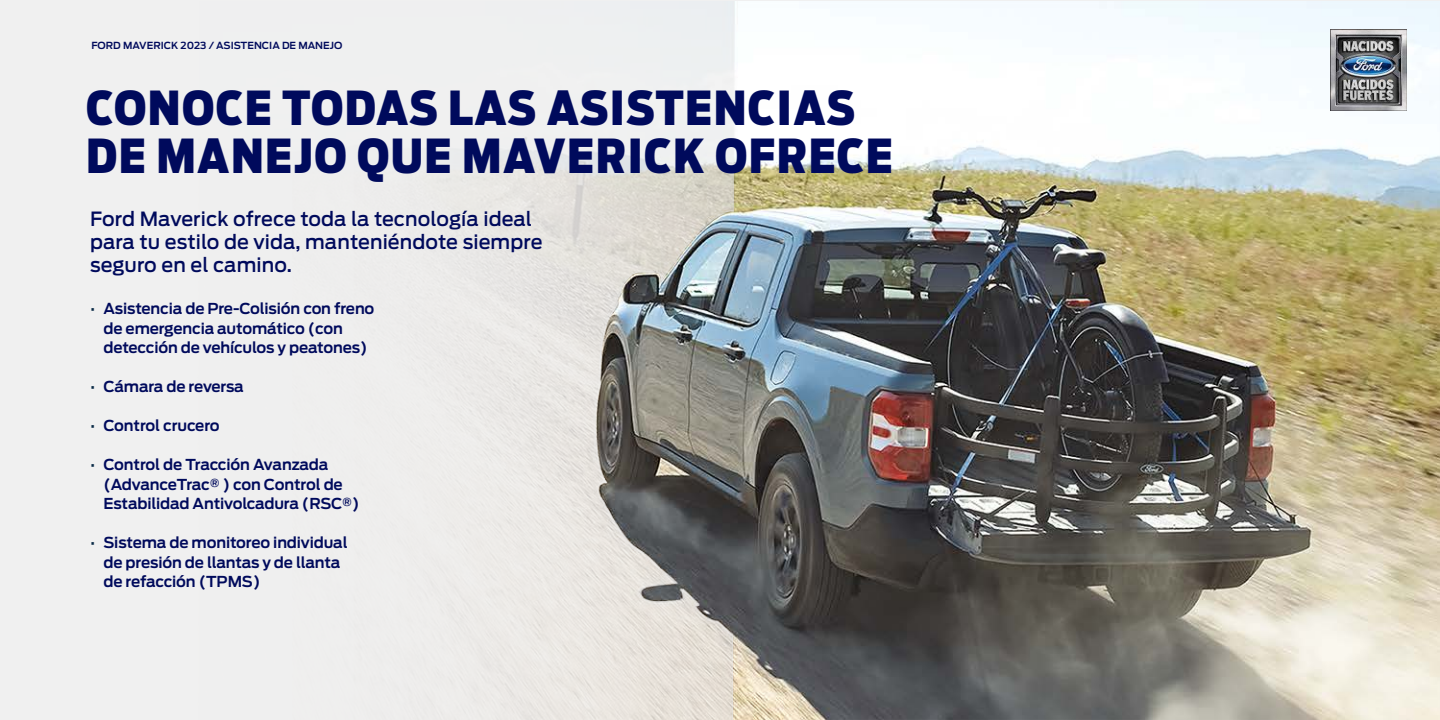
<style>
.page{position:relative;width:1440px;height:720px;background:#fff}
.page>*{position:absolute;margin:0;border:0;box-sizing:border-box;transform-origin:0 0}
.t1{font:900 46.5px/48px "Ford Antenna Cond";letter-spacing:.03em;color:#000a5c}
.t2{font:500 19.5px/23.2px "Ford Antenna";letter-spacing:.005em;color:#000a5c}
.t3{font:600 15px/19.5px "Ford Antenna";letter-spacing:-.01em;color:#000a5c}
.t4{font:600 9.75px "Ford Antenna";color:#000a5c}
.s1{font-weight:400;color:#092a46}
</style>
<div class="page">
<img style="left:0;top:1px;width:1440px;height:719px">
<img style="left:1330px;top:30px;width:77px;height:81px">
<p class="t4" style="left:92px;top:37px;width:252px">FORD MAVERICK 2023 / ASISTENCIA DE MANEJO</p>
<h1 class="t1" style="left:86px;top:78px;width:808px">CONOCE TODAS LAS ASISTENCIAS<br>DE MANEJO QUE MAVERICK OFRECE</h1>
<h2 class="t2" style="left:90px;top:205px;width:454px">Ford Maverick ofrece toda la tecnología ideal para tu estilo de vida, manteniéndote siempre seguro en el camino.</h2>
<p class="t3" style="left:104px;top:297px;width:272px;text-indent:-14px"><span class="s1">•</span> Asistencia de Pre-Colisión con freno de emergencia automático (con detección de vehículos y peatones)</p>
<p class="t3" style="left:90px;top:375px;width:155px"><span class="s1">•</span> Cámara de reversa</p>
<p class="t3" style="left:90px;top:414px;width:131px"><span class="s1">•</span> Control crucero</p>
<p class="t3" style="left:104px;top:453px;width:258px;text-indent:-14px"><span class="s1">•</span> Control de Tracción Avanzada (AdvanceTrac® ) con Control de<br>Estabilidad Antivolcadura (RSC®)</p>
<p class="t3" style="left:104px;top:531px;width:246px;text-indent:-14px"><span class="s1">•</span> Sistema de monitoreo individual de presión de llantas y de llanta de refacción (TPMS)</p>
</div>
